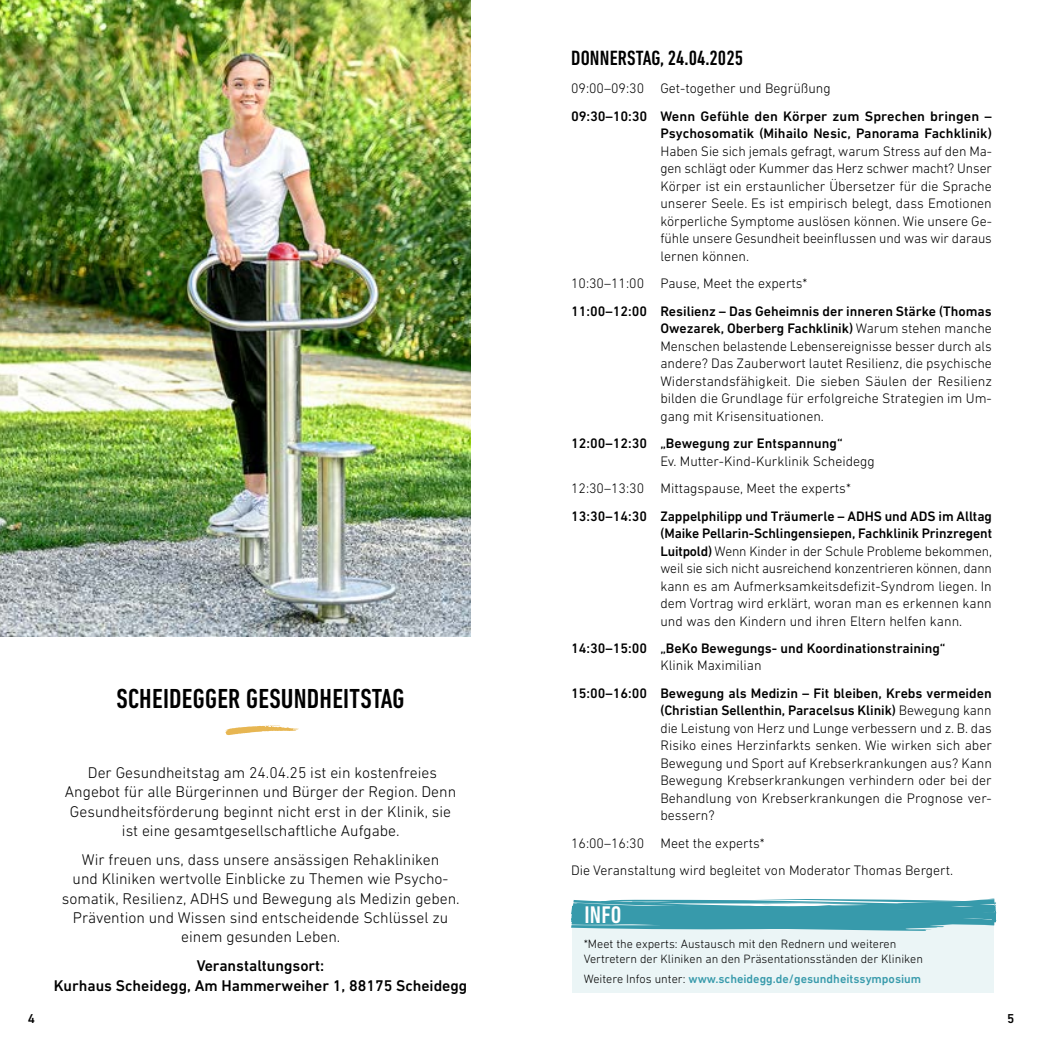
<style>
.page{position:relative;width:1042px;height:1042px;background:#fff}
.page>*{position:absolute;margin:0;border:0;box-sizing:border-box;transform-origin:0 0}
.t1{font:500 condensed 28px "DIN Next W1 G";letter-spacing:.01em;color:#000}
.t2{font:500 condensed 24.5px "DIN Next W1 G";color:#fff}
.t3{font:500 condensed 21px "DIN Next W1 G";color:#000}
.t4{font:300 15.75px/19.2px "DIN Next W1 G";color:#000;text-align:center}
.t5{font:500 15.75px/19.2px "DIN Next W1 G";color:#000;text-align:center}
.t6{font:300 14px/17.5px "DIN Next W1 G";color:#000;text-align:justify}
.t7{font:500 14px/17.5px "DIN Next W1 G";color:#000;text-align:right}
.t8{font:500 13.12px "DIN Next W1 G";color:#000}
.t9{font:300 12.25px/14.7px "DIN Next W1 G";color:#000}
.t10{font:500 12.25px "DIN Next W1 G";color:#379aab}
.s1{font-weight:500}
.s2{font-weight:300;color:#000}
</style>
<div class="page">
<img style="left:0;top:0;width:470px;height:636px">
<svg style="left:225px;top:725px;width:74px;height:10px"></svg>
<div style="left:571px;top:921px;width:422px;height:71px;background:#ebf5f6"></div>
<svg style="left:571px;top:898px;width:426px;height:33px;background:#5aabb9"></svg>
<h1 class="t1" style="left:117px;top:682px;width:289px">SCHEIDEGGER GESUNDHEITSTAG</h1>
<p class="t4" style="left:65px;top:763px;width:393px">Der Gesundheitstag am 24.04.25 ist ein kostenfreies Angebot für alle Bürgerinnen und Bürger der Region. Denn Gesundheitsförderung beginnt nicht erst in der Klinik, sie ist eine gesamtgesellschaftliche Aufgabe.</p>
<p class="t4" style="left:62px;top:850px;width:399px">Wir freuen uns, dass unsere ansässigen Rehakliniken<br>und Kliniken wertvolle Einblicke zu Themen wie Psycho&shy;somatik, Resilienz, ADHS und Bewegung als Medizin geben.<br>Prävention und Wissen sind entscheidende Schlüssel zu einem gesunden Leben.</p>
<p class="t5" style="left:54px;top:956px;width:415px">Veranstaltungsort:<br>Kurhaus Scheidegg, Am Hammerweiher 1, 88175 Scheidegg</p>
<h3 class="t3" style="left:571px;top:46px;width:173px">DONNERSTAG, 24.04.2025</h3>
<p class="t6" style="left:571px;top:80px;width:261px">09:00–09:30 Get-together und Begrüßung</p>
<p class="t7" style="left:571px;top:107px;width:422px">09:30–10:30 Wenn Gefühle den Körper zum Sprechen bringen –<br>Psychosomatik (Mihailo Nesic, Panorama Fachklinik)</p>
<p class="t6" style="left:660px;top:142px;width:333px">Haben Sie sich jemals gefragt, warum Stress auf den Ma&shy;gen schlägt oder Kummer das Herz schwer macht? Unser Körper ist ein erstaunlicher Übersetzer für die Sprache unserer Seele. Es ist empirisch belegt, dass Emotionen körperliche Symptome auslösen können. Wie unsere Ge&shy;fühle unsere Gesundheit beeinflussen und was wir daraus lernen können.</p>
<p class="t6" style="left:571px;top:275px;width:238px">10:30–11:00 Pause, Meet the experts*</p>
<p class="t6" style="left:660px;top:302px;width:333px;text-indent:-89px"><span class="s1">11:00–12:00 Resilienz – Das Geheimnis der inneren Stärke (Thomas Owezarek, Oberberg Fachklinik)</span> Warum stehen manche Menschen belastende Lebensereignisse besser durch als andere? Das Zauberwort lautet Resilienz, die psychische Widerstandsfähigkeit. Die sieben Säulen der Resilienz bilden die Grundlage für erfolgreiche Strategien im Um&shy;gang mit Krisensituationen.</p>
<p class="t7" style="left:571px;top:434px;width:273px">12:00–12:30 „Bewegung zur Entspannung“</p>
<p class="t6" style="left:571px;top:447px;width:305px;line-height:27.5px;text-indent:89px">Ev. Mutter-Kind-Kurklinik Scheidegg<br>12:30–13:30 Mittagspause, Meet the experts*</p>
<p class="t6" style="left:660px;top:507px;width:333px;text-indent:-89px"><span class="s1">13:30–14:30 Zappelphilipp und Träumerle – ADHS und ADS im Alltag (Maike Pellarin-Schlingensiepen, Fachklinik Prinzregent Luitpold)</span> Wenn Kinder in der Schule Probleme bekommen, weil sie sich nicht ausreichend konzentrieren können, dann kann es am Aufmerksamkeitsdefizit-Syndrom liegen. In dem Vortrag wird erklärt, woran man es erkennen kann und was den Kindern und ihren Eltern helfen kann.</p>
<p class="t7" style="left:571px;top:639px;width:376px">14:30–15:00 „BeKo Bewegungs- und Koordinationstraining“</p>
<p class="t6" style="left:660px;top:657px;width:103px">Klinik Maximilian</p>
<p class="t6" style="left:660px;top:684px;width:333px;text-indent:-89px"><span class="s1">15:00–16:00 Bewegung als Medizin – Fit bleiben, Krebs vermeiden (Christian Sellenthin, Paracelsus Klinik)</span> Bewegung kann die Leistung von Herz und Lunge verbessern und z. B. das Risiko eines Herzinfarkts senken. Wie wirken sich aber Bewegung und Sport auf Krebserkrankungen aus? Kann Bewegung Krebserkrankungen verhindern oder bei der Behandlung von Krebserkrankungen die Prognose ver&shy;bessern?</p>
<p class="t6" style="left:571px;top:829px;width:384px;line-height:27.5px">16:00–16:30 Meet the experts*<br>Die Veranstaltung wird begleitet von Moderator Thomas Bergert.</p>
<h2 class="t2" style="left:584px;top:901px;width:38px">INFO</h2>
<p class="t9" style="left:584px;top:937px;width:341px">*Meet the experts: Austausch mit den Rednern und weiteren<br>Vertretern der Kliniken an den Präsentationsständen der Kliniken</p>
<p class="t10" style="left:584px;top:971px;width:339px"><span class="s2">Weitere Infos unter:</span> www.scheidegg.de/gesundheitssymposium</p>
<p class="t8" style="left:28px;top:1011px;width:9px">4</p>
<p class="t8" style="left:1007px;top:1011px;width:9px">5</p>
</div>
